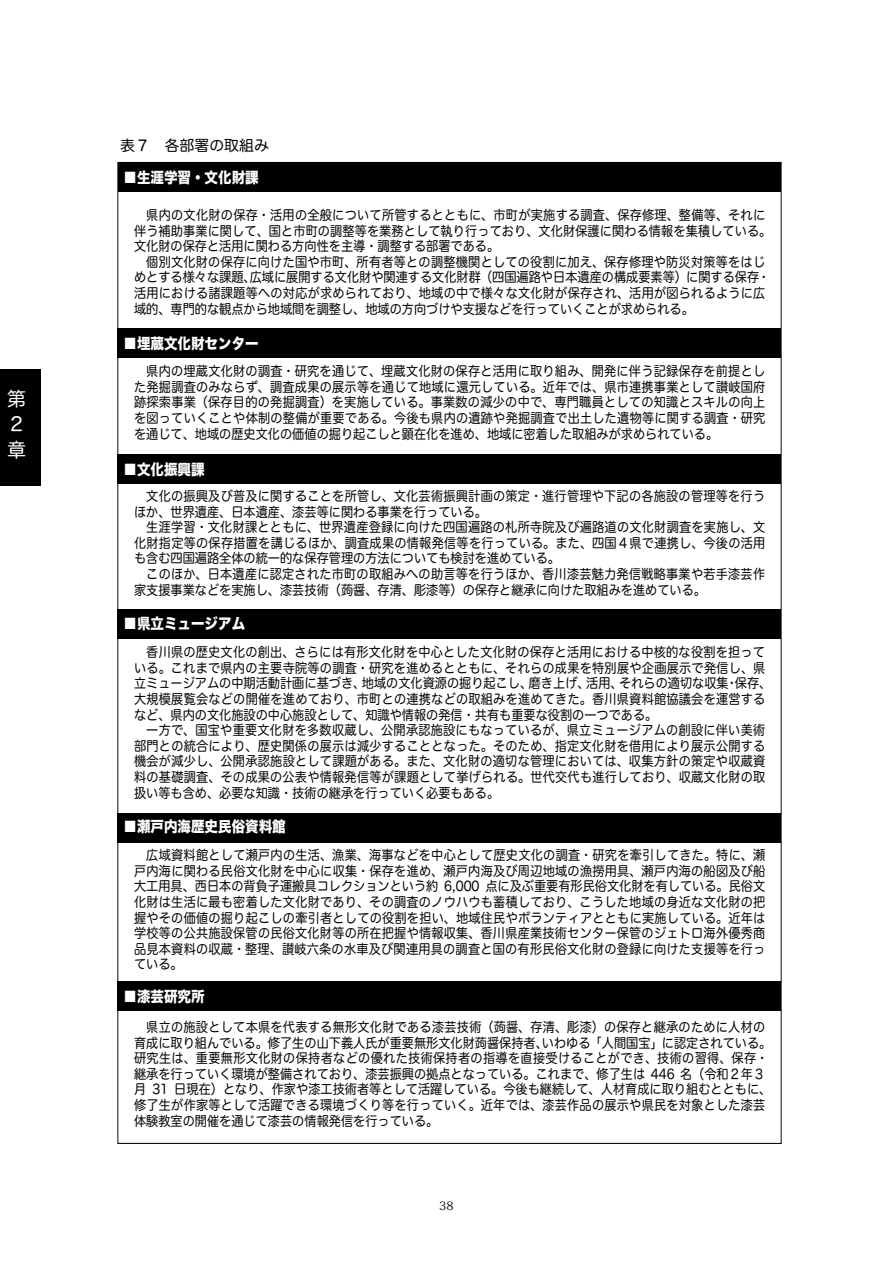
<style>
.page{position:relative;width:893px;height:1263px;background:#fff}
.page>*{position:absolute;margin:0;border:0;box-sizing:border-box;transform-origin:0 0}
.t1{font:19.2px/25.5px "Hira Maru Pro W4";color:#fff}
.t2{font:14.85px "Hira Kaku Std W8";color:#fff;scale:.91 1}
.t3{font:14.85px "Hira Maru Pro N W4";color:#000}
.t4{font:13.35px/15.6px "Hira Maru Pro W4";letter-spacing:.02em;color:#000;scale:.91 1}
.t5{font:13.35px/15.6px "Hira Maru Pro W4";color:#000;scale:.91 1}
.t6{font:11.7px "Koz Min Pr 6 N";color:#000}
</style>
<div class="page">
<div style="left:0;top:369px;width:40px;height:117px;background:#000"></div>
<div style="left:118px;top:163px;width:663px;height:29px;background:#000"></div>
<div style="left:118px;top:328px;width:663px;height:30px;background:#000"></div>
<div style="left:118px;top:813px;width:663px;height:30px;background:#000"></div>
<div style="left:118px;top:609px;width:663px;height:30px;background:#000"></div>
<div style="left:118px;top:455px;width:663px;height:29px;background:#000"></div>
<div style="left:118px;top:981px;width:663px;height:30px;background:#000"></div>
<h1 class="t1" style="left:7px;top:384px;width:20px">第<br>２章</h1>
<p class="t3" style="left:120px;top:132px;width:150px">表７　各部署の取組み</p>
<p class="t2" style="left:124px;top:170px;width:150px">■生涯学習・文化財課</p>
<p class="t4" style="left:134px;top:206px;width:702px">　県内の文化財の保存・活用の全般について所管するとともに、市町が実施する調査、保存修理、整備等、それに伴う補助事業に関して、国と市町の調整等を業務として執り行っており、文化財保護に関わる情報を集積している。文化財の保存と活用に関わる方向性を主導・調整する部署である。<br>　個別文化財の保存に向けた国や市町、所有者等との調整機関としての役割に加え、保存修理や防災対策等をはじめとする様々な課題、広域に展開する文化財や関連する文化財群（四国遍路や日本遺産の構成要素等）に関する保存・活用における諸課題等への対応が求められており、地域の中で様々な文化財が保存され、活用が図られるように広域的、専門的な観点から地域間を調整し、地域の方向づけや支援などを行っていくことが求められる。</p>
<p class="t2" style="left:124px;top:335px;width:150px">■埋蔵文化財センター</p>
<p class="t4" style="left:134px;top:362px;width:695px;text-align:justify">　県内の埋蔵文化財の調査・研究を通じて、埋蔵文化財の保存と活用に取り組み、開発に伴う記録保存を前提とした発掘調査のみならず、調査成果の展示等を通じて地域に還元している。近年では、県市連携事業として讃岐国府跡探索事業（保存目的の発掘調査）を実施している。事業数の減少の中で、専門職員としての知識とスキルの向上を図っていくことや体制の整備が重要である。今後も県内の遺跡や発掘調査で出土した遺物等に関する調査・研究を通じて、地域の歴史文化の価値の掘り起こしと顕在化を進め、地域に密着した取組みが求められている。</p>
<p class="t2" style="left:124px;top:461px;width:91px">■文化振興課</p>
<p class="t4" style="left:134px;top:487px;width:695px">　文化の振興及び普及に関することを所管し、文化芸術振興計画の策定・進行管理や下記の各施設の管理等を行うほか、世界遺産、日本遺産、漆芸等に関わる事業を行っている。<br>　生涯学習・文化財課とともに、世界遺産登録に向けた四国遍路の札所寺院及び遍路道の文化財調査を実施し、文化財指定等の保存措置を講じるほか、調査成果の情報発信等を行っている。また、四国４県で連携し、今後の活用も含む四国遍路全体の統一的な保存管理の方法についても検討を進めている。<br>　このほか、日本遺産に認定された市町の取組みへの助言等を行うほか、香川漆芸魅力発信戦略事業や若手漆芸作家支援事業などを実施し、漆芸技術（蒟醤、存清、彫漆等）の保存と継承に向けた取組みを進めている。</p>
<p class="t2" style="left:124px;top:615px;width:135px">■県立ミュージアム</p>
<p class="t4" style="left:134px;top:643px;width:702px">　香川県の歴史文化の創出、さらには有形文化財を中心とした文化財の保存と活用における中核的な役割を担っている。これまで県内の主要寺院等の調査・研究を進めるとともに、それらの成果を特別展や企画展示で発信し、県立ミュージアムの中期活動計画に基づき、地域の文化資源の掘り起こし、磨き上げ、活用、それらの適切な収集・保存、大規模展覧会などの開催を進めており、市町との連携などの取組みを進めてきた。香川県資料館協議会を運営するなど、県内の文化施設の中心施設として、知識や情報の発信・共有も重要な役割の一つである。<br>　一方で、国宝や重要文化財を多数収蔵し、公開承認施設にもなっているが、県立ミュージアムの創設に伴い美術部門との統合により、歴史関係の展示は減少することとなった。そのため、指定文化財を借用により展示公開する機会が減少し、公開承認施設として課題がある。また、文化財の適切な管理においては、収集方針の策定や収蔵資料の基礎調査、その成果の公表や情報発信等が課題として挙げられる。世代交代も進行しており、収蔵文化財の取扱い等も含め、必要な知識・技術の継承を行っていく必要もある。</p>
<p class="t2" style="left:124px;top:818px;width:180px">■瀬戸内海歴史民俗資料館</p>
<p class="t4" style="left:134px;top:846px;width:695px;text-align:justify">　広域資料館として瀬戸内の生活、漁業、海事などを中心として歴史文化の調査・研究を牽引してきた。特に、瀬戸内海に関わる民俗文化財を中心に収集・保存を進め、瀬戸内海及び周辺地域の漁撈用具、瀬戸内海の船図及び船大工用具、西日本の背負子運搬具コレクションという約 6,000 点に及ぶ重要有形民俗文化財を有している。民俗文化財は生活に最も密着した文化財であり、その調査のノウハウも蓄積しており、こうした地域の身近な文化財の把握やその価値の掘り起こしの牽引者としての役割を担い、地域住民やボランティアとともに実施している。近年は学校等の公共施設保管の民俗文化財等の所在把握や情報収集、香川県産業技術センター保管のジェトロ海外優秀商品見本資料の収蔵・整理、讃岐六条の水車及び関連用具の調査と国の有形民俗文化財の登録に向けた支援等を行っている。</p>
<p class="t2" style="left:124px;top:988px;width:91px">■漆芸研究所</p>
<p class="t5" style="left:134px;top:1018px;width:702px">　県立の施設として本県を代表する無形文化財である漆芸技術（蒟醤、存清、彫漆）の保存と継承のために人材の育成に取り組んでいる。修了生の山下義人氏が重要無形文化財蒟醤保持者、いわゆる「人間国宝」に認定されている。研究生は、重要無形文化財の保持者などの優れた技術保持者の指導を直接受けることができ、技術の習得、保存・継承を行っていく環境が整備されており、漆芸振興の拠点となっている。これまで、修了生は 446 名（令和２年３月 31 日現在）となり、作家や漆工技術者等として活躍している。今後も継続して、人材育成に取り組むとともに、修了生が作家等として活躍できる環境づくり等を行っていく。近年では、漆芸作品の展示や県民を対象とした漆芸体験教室の開催を通じて漆芸の情報発信を行っている。</p>
<p class="t6" style="left:439px;top:1198px;width:16px">38</p>
</div>
